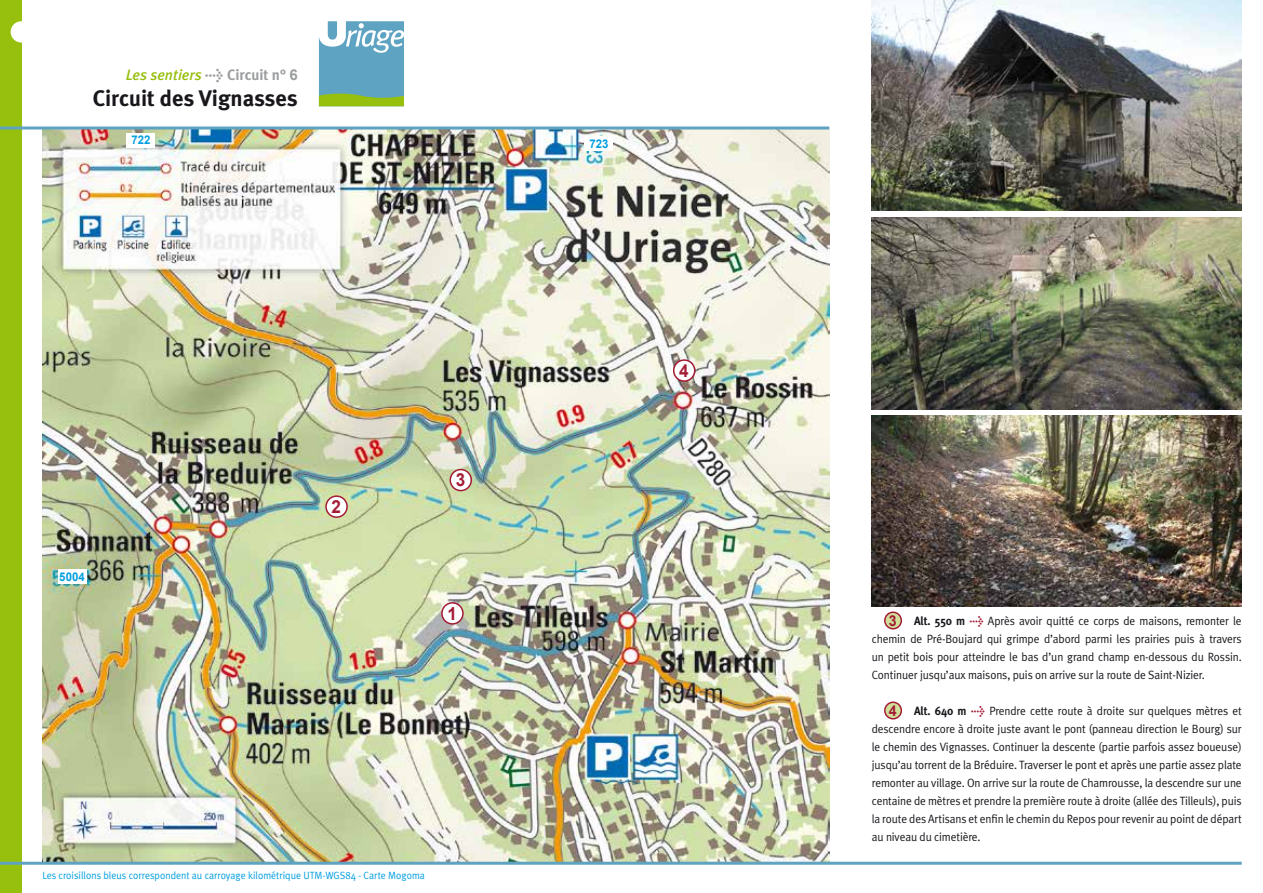
<style>
.page{position:relative;width:1263px;height:893px;background:#fff}
.page>*{position:absolute;margin:0;border:0;box-sizing:border-box;transform-origin:0 0}
.t1{font:700 22.5px "Meta Plus";color:#1a171c}
.t2{font:700 18px "Arial";color:#a41b35;scale:.95 1}
.t3{font:italic 500 15px "Meta Plus";color:#97bf0d}
.t4{font:12px/18px "Meta Plus Normal";letter-spacing:-.01em;color:#1a171c;text-align:justify;scale:.95 1}
.t5{font:700 12px "Arial";color:#009ee0;scale:.95 1}
.t6{font:10.5px "Meta Plus Normal";color:#009ee0;scale:.95 1}
.s1{font-weight:700;font-style:normal;color:#9c9e9f}
.s2{font-family:"Arial";font-weight:700;font-style:normal;color:#9c9e9f}
.s3{font-family:"Arial";font-weight:700;font-size:15px;color:#a41b35}
.s4{font-family:"Meta Plus";font-weight:700}
.s5{font-family:"Meta Plus";font-weight:700;color:#a41b35}
</style>
<div class="page">
<img style="left:43px;top:129px;width:786px;height:733px">
<div style="left:0;top:0;width:21px;height:893px;background:#97bf0d"></div>
<div style="left:11px;top:21px;width:21px;height:22px;background:#fff;border-radius:50%"></div>
<svg style="left:319px;top:21px;width:85px;height:85px;background:#7ab2b3"></svg>
<hr style="left:0;top:126px;width:829px;height:3px;background:#5ea3c1">
<hr style="left:0;top:862px;width:1242px;height:3px;background:#5ea3c1">
<div style="left:450px;top:470px;width:21px;height:21px;background:#fff;border-radius:50%"></div>
<div style="left:449px;top:469px;width:23px;height:22px;border:2px solid #a41b35;border-radius:50%"></div>
<div style="left:326px;top:496px;width:21px;height:21px;background:#fff;border-radius:50%"></div>
<div style="left:325px;top:495px;width:23px;height:23px;border:2px solid #a41b35;border-radius:50%"></div>
<div style="left:442px;top:603px;width:21px;height:21px;background:#fff;border-radius:50%"></div>
<div style="left:441px;top:602px;width:23px;height:23px;border:2px solid #a41b35;border-radius:50%"></div>
<div style="left:674px;top:360px;width:21px;height:21px;background:#fff;border-radius:50%"></div>
<div style="left:673px;top:359px;width:22px;height:23px;border:2px solid #a41b35;border-radius:50%"></div>
<div style="left:58px;top:569px;width:28px;height:15px;background:#fff"></div>
<div style="left:127px;top:133px;width:28px;height:15px;background:#fff"></div>
<div style="left:585px;top:136px;width:28px;height:15px;background:#fff"></div>
<div style="left:885px;top:612px;width:16px;height:17px;background:#d0df99;border-radius:50%"></div>
<div style="left:884px;top:611px;width:18px;height:18px;border:2px solid #a41b35;border-radius:50%"></div>
<div style="left:885px;top:702px;width:16px;height:17px;background:#d0df99;border-radius:50%"></div>
<div style="left:884px;top:701px;width:18px;height:18px;border:2px solid #a41b35;border-radius:50%"></div>
<img style="left:872px;top:0;width:370px;height:210px">
<img style="left:872px;top:218px;width:370px;height:191px">
<img style="left:872px;top:415px;width:370px;height:191px">
<p class="t3" style="left:126px;top:67px;width:173px">Les sentiers <span class="s1">&gt; Circuit n°</span> <span class="s2">6</span></p>
<h1 class="t1" style="left:93px;top:85px;width:206px">Circuit des Vignasses</h1>
<p class="t5" style="left:131px;top:132px;width:22px">722</p>
<p class="t5" style="left:589px;top:136px;width:22px">723</p>
<p class="t5" style="left:59px;top:569px;width:28px">5004</p>
<h2 class="t2" style="left:332px;top:494px;width:12px">2</h2>
<h2 class="t2" style="left:456px;top:468px;width:12px">3</h2>
<h2 class="t2" style="left:447px;top:601px;width:12px">1</h2>
<h2 class="t2" style="left:679px;top:358px;width:12px">4</h2>
<p class="t6" style="left:43px;top:870px;width:404px">Les croisillons bleus correspondent au carroyage kilométrique UTM-WGS84 - Carte Mogoma</p>
<p class="t4" style="left:872px;top:612px;width:391px;text-indent:17px"><span class="s3">3</span> <span class="s4">Alt. 550 m</span> <span class="s5">&gt;</span> Après avoir quitté ce corps de maisons, remonter le chemin de Pré-Boujard qui grimpe d’abord parmi les prairies puis à travers un petit bois pour atteindre le bas d’un grand champ en-dessous du Rossin.<br>Continuer jusqu’aux maisons, puis on arrive sur la route de Saint-Nizier.</p>
<p class="t4" style="left:872px;top:702px;width:391px;text-indent:17px"><span class="s3">4</span> <span class="s4">Alt. 640 m</span> <span class="s5">&gt;</span> Prendre cette route à droite sur quelques mètres et descendre encore à droite juste avant le pont (panneau direction le Bourg) sur le chemin des Vignasses. Continuer la descente (partie parfois assez boueuse) jusqu’au torrent de la Bréduire. Traverser le pont et après une partie assez plate remonter au village. On arrive sur la route de Chamrousse, la descendre sur une centaine de mètres et prendre la première route à droite (allée des Tilleuls), puis la route des Artisans et enfin le chemin du Repos pour revenir au point de départ au niveau du cimetière.</p>
</div>
